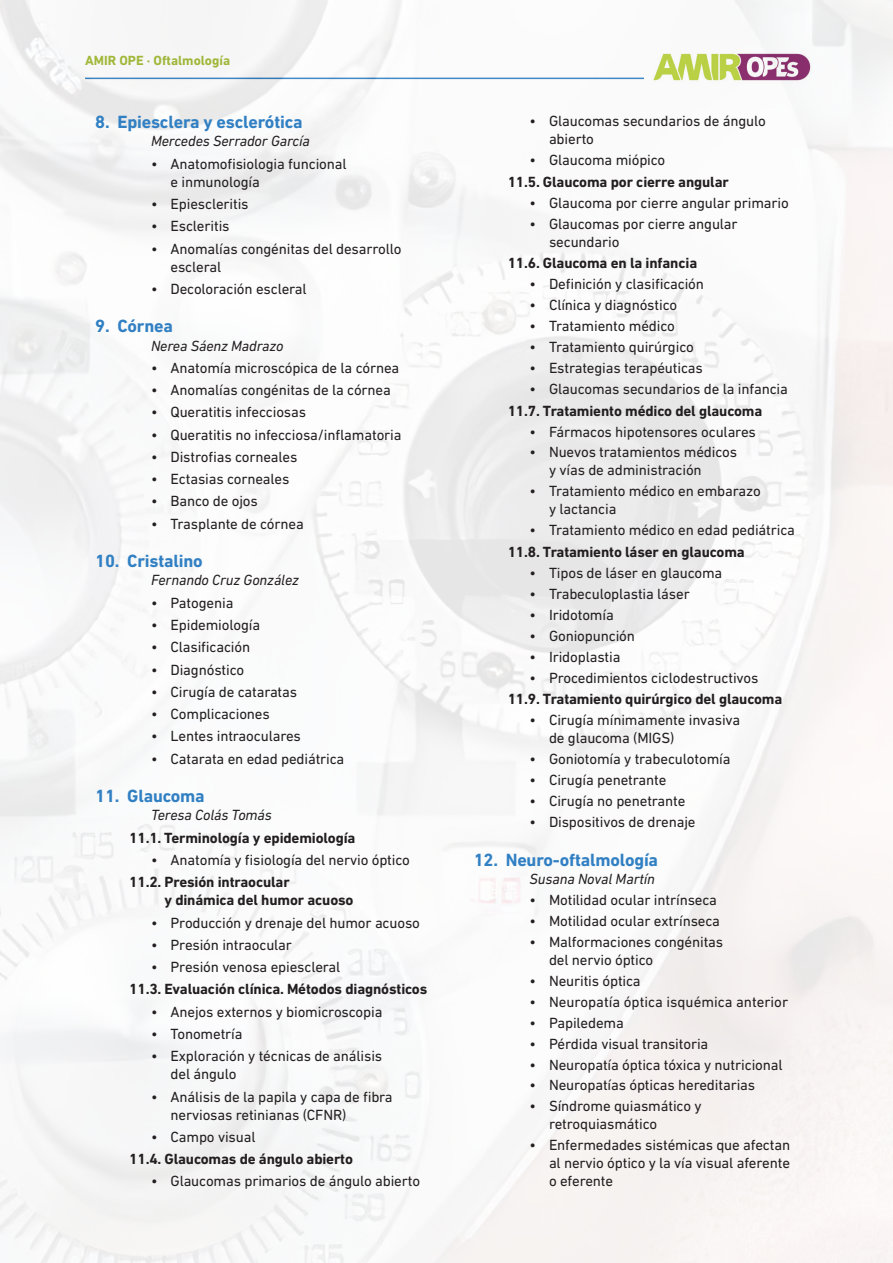
<style>
.page{position:relative;width:893px;height:1263px;background:#fff}
.page>*{position:absolute;margin:0;border:0;box-sizing:border-box;transform-origin:0 0}
.Título_principal{font:700 18px "DIN Next LT Pro";letter-spacing:-.01em;color:#3180c3}
.TEXTO_GENERAL{font:15px/18px "DIN Next LT Pro";letter-spacing:-.01em;color:#231f20}
.Título_secundario{font:700 15px/18px "DIN Next LT Pro";letter-spacing:-.01em;color:#231f20}
.TEXTO_GENERAL-2{font:italic 15px "DIN Next LT Pro";letter-spacing:-.01em;color:#231f20}
.TEXTO_GENERAL-3{font:700 15px "DIN Next LT Pro";letter-spacing:-.01em;color:#231f20}
.t1{font:700 13.5px "DIN Next LT Pro";color:#9eb92d}
</style>
<div class="page">
<img style="left:0;top:0;width:893px;height:1263px">
<p class="t1" style="left:85px;top:53px;width:147px">AMIR OPE · Oftalmología</p>
<p class="Título_principal" style="left:95px;top:112px;width:209px">8. Epiesclera y esclerótica</p>
<p class="TEXTO_GENERAL-2" style="left:151px;top:133px;width:160px">Mercedes Serrador García</p>
<p class="TEXTO_GENERAL" style="left:171px;top:154px;width:178px;text-indent:-20px">• Anatomofisiologia funcional e inmunología</p>
<p class="TEXTO_GENERAL" style="left:151px;top:195px;width:99px">• Epiescleritis</p>
<p class="TEXTO_GENERAL" style="left:151px;top:217px;width:80px">• Escleritis</p>
<p class="TEXTO_GENERAL" style="left:171px;top:239px;width:232px;text-indent:-20px">• Anomalías congénitas del desarrollo escleral</p>
<p class="TEXTO_GENERAL" style="left:151px;top:280px;width:157px">• Decoloración escleral</p>
<p class="Título_principal" style="left:95px;top:316px;width:79px">9. Córnea</p>
<p class="TEXTO_GENERAL-2" style="left:151px;top:337px;width:134px">Nerea Sáenz Madrazo</p>
<p class="TEXTO_GENERAL" style="left:151px;top:358px;width:250px">• Anatomía microscópica de la córnea</p>
<p class="TEXTO_GENERAL" style="left:151px;top:381px;width:241px">• Anomalías congénitas de la córnea</p>
<p class="TEXTO_GENERAL" style="left:151px;top:403px;width:157px">• Queratitis infecciosas</p>
<p class="TEXTO_GENERAL" style="left:151px;top:425px;width:252px">• Queratitis no infecciosa/inflamatoria</p>
<p class="TEXTO_GENERAL" style="left:151px;top:448px;width:148px">• Distrofias corneales</p>
<p class="TEXTO_GENERAL" style="left:151px;top:470px;width:140px">• Ectasias corneales</p>
<p class="TEXTO_GENERAL" style="left:151px;top:492px;width:108px">• Banco de ojos</p>
<p class="TEXTO_GENERAL" style="left:151px;top:514px;width:154px">• Trasplante de córnea</p>
<p class="Título_principal" style="left:95px;top:551px;width:109px">10. Cristalino</p>
<p class="TEXTO_GENERAL-2" style="left:151px;top:572px;width:150px">Fernando Cruz González</p>
<p class="TEXTO_GENERAL" style="left:151px;top:593px;width:84px">• Patogenia</p>
<p class="TEXTO_GENERAL" style="left:151px;top:616px;width:111px">• Epidemiología</p>
<p class="TEXTO_GENERAL" style="left:151px;top:638px;width:101px">• Clasificación</p>
<p class="TEXTO_GENERAL" style="left:151px;top:660px;width:95px">• Diagnóstico</p>
<p class="TEXTO_GENERAL" style="left:151px;top:682px;width:148px">• Cirugía de cataratas</p>
<p class="TEXTO_GENERAL" style="left:151px;top:705px;width:120px">• Complicaciones</p>
<p class="TEXTO_GENERAL" style="left:151px;top:727px;width:151px">• Lentes intraoculares</p>
<p class="TEXTO_GENERAL" style="left:151px;top:749px;width:195px">• Catarata en edad pediátrica</p>
<p class="Título_principal" style="left:95px;top:786px;width:111px">11. Glaucoma</p>
<p class="TEXTO_GENERAL-2" style="left:151px;top:807px;width:122px">Teresa Colás Tomás</p>
<p class="TEXTO_GENERAL-3" style="left:129px;top:829px;width:228px">11.1. Terminología y epidemiología</p>
<p class="TEXTO_GENERAL" style="left:151px;top:851px;width:260px">• Anatomía y fisiología del nervio óptico</p>
<p class="Título_secundario" style="left:164px;top:873px;width:191px;text-indent:-35px">11.2. Presión intraocular<br>y dinámica del humor acuoso</p>
<p class="TEXTO_GENERAL" style="left:151px;top:913px;width:270px">• Producción y drenaje del humor acuoso</p>
<p class="TEXTO_GENERAL" style="left:151px;top:935px;width:142px">• Presión intraocular</p>
<p class="TEXTO_GENERAL" style="left:151px;top:958px;width:191px">• Presión venosa epiescleral</p>
<p class="Título_secundario" style="left:129px;top:980px;width:299px">11.3. Evaluación clínica. Métodos diagnósticos</p>
<p class="TEXTO_GENERAL" style="left:151px;top:1002px;width:233px">• Anejos externos y biomicroscopia</p>
<p class="TEXTO_GENERAL" style="left:151px;top:1025px;width:93px">• Tonometría</p>
<p class="TEXTO_GENERAL" style="left:171px;top:1047px;width:213px;text-indent:-20px">• Exploración y técnicas de análisis del ángulo</p>
<p class="TEXTO_GENERAL" style="left:171px;top:1087px;width:224px;text-indent:-20px">• Análisis de la papila y capa de fibra nerviosas retinianas (CFNR)</p>
<p class="TEXTO_GENERAL" style="left:151px;top:1127px;width:106px">• Campo visual</p>
<p class="Título_secundario" style="left:129px;top:1150px;width:225px">11.4. Glaucomas de ángulo abierto</p>
<p class="TEXTO_GENERAL" style="left:151px;top:1172px;width:271px">• Glaucomas primarios de ángulo abierto</p>
<p class="TEXTO_GENERAL" style="left:549px;top:112px;width:218px;text-indent:-20px">• Glaucomas secundarios de ángulo abierto</p>
<p class="TEXTO_GENERAL" style="left:529px;top:151px;width:137px">• Glaucoma miópico</p>
<p class="Título_secundario" style="left:508px;top:173px;width:223px">11.5. Glaucoma por cierre angular</p>
<p class="TEXTO_GENERAL" style="left:529px;top:194px;width:261px">• Glaucoma por cierre angular primario</p>
<p class="TEXTO_GENERAL" style="left:549px;top:215px;width:190px;text-indent:-20px">• Glaucomas por cierre angular secundario</p>
<p class="Título_secundario" style="left:508px;top:254px;width:191px">11.6. Glaucoma en la infancia</p>
<p class="TEXTO_GENERAL" style="left:529px;top:275px;width:176px">• Definición y clasificación</p>
<p class="TEXTO_GENERAL" style="left:529px;top:296px;width:149px">• Clínica y diagnóstico</p>
<p class="TEXTO_GENERAL" style="left:529px;top:317px;width:147px">• Tratamiento médico</p>
<p class="TEXTO_GENERAL" style="left:529px;top:338px;width:166px">• Tratamiento quirúrgico</p>
<p class="TEXTO_GENERAL" style="left:529px;top:359px;width:175px">• Estrategias terapéuticas</p>
<p class="TEXTO_GENERAL" style="left:529px;top:380px;width:260px">• Glaucomas secundarios de la infancia</p>
<p class="Título_secundario" style="left:508px;top:401px;width:256px">11.7. Tratamiento médico del glaucoma</p>
<p class="TEXTO_GENERAL" style="left:529px;top:422px;width:228px">• Fármacos hipotensores oculares</p>
<p class="TEXTO_GENERAL" style="left:549px;top:443px;width:190px;text-indent:-20px">• Nuevos tratamientos médicos y vías de administración</p>
<p class="TEXTO_GENERAL" style="left:549px;top:482px;width:213px;text-indent:-20px">• Tratamiento médico en embarazo y lactancia</p>
<p class="TEXTO_GENERAL" style="left:529px;top:521px;width:267px">• Tratamiento médico en edad pediátrica</p>
<p class="Título_secundario" style="left:508px;top:543px;width:238px">11.8. Tratamiento láser en glaucoma</p>
<p class="TEXTO_GENERAL" style="left:529px;top:563px;width:194px">• Tipos de láser en glaucoma</p>
<p class="TEXTO_GENERAL" style="left:529px;top:584px;width:162px">• Trabeculoplastia láser</p>
<p class="TEXTO_GENERAL" style="left:529px;top:605px;width:86px">• Iridotomía</p>
<p class="TEXTO_GENERAL" style="left:529px;top:626px;width:107px">• Goniopunción</p>
<p class="TEXTO_GENERAL" style="left:529px;top:647px;width:92px">• Iridoplastia</p>
<p class="TEXTO_GENERAL" style="left:529px;top:668px;width:230px">• Procedimientos ciclodestructivos</p>
<p class="Título_secundario" style="left:508px;top:690px;width:276px">11.9. Tratamiento quirúrgico del glaucoma</p>
<p class="TEXTO_GENERAL" style="left:549px;top:711px;width:193px;text-indent:-20px">• Cirugía mínimamente invasiva de glaucoma (MIGS)</p>
<p class="TEXTO_GENERAL" style="left:529px;top:750px;width:203px">• Goniotomía y trabeculotomía</p>
<p class="TEXTO_GENERAL" style="left:529px;top:771px;width:138px">• Cirugía penetrante</p>
<p class="TEXTO_GENERAL" style="left:529px;top:792px;width:157px">• Cirugía no penetrante</p>
<p class="TEXTO_GENERAL" style="left:529px;top:813px;width:168px">• Dispositivos de drenaje</p>
<p class="Título_principal" style="left:474px;top:849px;width:186px">12. Neuro-oftalmología</p>
<p class="TEXTO_GENERAL-2" style="left:529px;top:870px;width:127px">Susana Noval Martín</p>
<p class="TEXTO_GENERAL" style="left:529px;top:890px;width:189px">• Motilidad ocular intrínseca</p>
<p class="TEXTO_GENERAL" style="left:529px;top:911px;width:192px">• Motilidad ocular extrínseca</p>
<p class="TEXTO_GENERAL" style="left:549px;top:932px;width:176px;text-indent:-20px">• Malformaciones congénitas del nervio óptico</p>
<p class="TEXTO_GENERAL" style="left:529px;top:971px;width:113px">• Neuritis óptica</p>
<p class="TEXTO_GENERAL" style="left:529px;top:992px;width:260px">• Neuropatía óptica isquémica anterior</p>
<p class="TEXTO_GENERAL" style="left:529px;top:1013px;width:96px">• Papiledema</p>
<p class="TEXTO_GENERAL" style="left:529px;top:1034px;width:180px">• Pérdida visual transitoria</p>
<p class="TEXTO_GENERAL" style="left:529px;top:1055px;width:255px">• Neuropatía óptica tóxica y nutricional</p>
<p class="TEXTO_GENERAL" style="left:529px;top:1076px;width:227px">• Neuropatías ópticas hereditarias</p>
<p class="TEXTO_GENERAL" style="left:549px;top:1097px;width:154px;text-indent:-20px">• Síndrome quiasmático y retroquiasmático</p>
<p class="TEXTO_GENERAL" style="left:549px;top:1136px;width:243px;text-align:justify;text-indent:-20px">• Enfermedades sistémicas que afectan al nervio óptico y la vía visual aferente o eferente</p>
</div>
